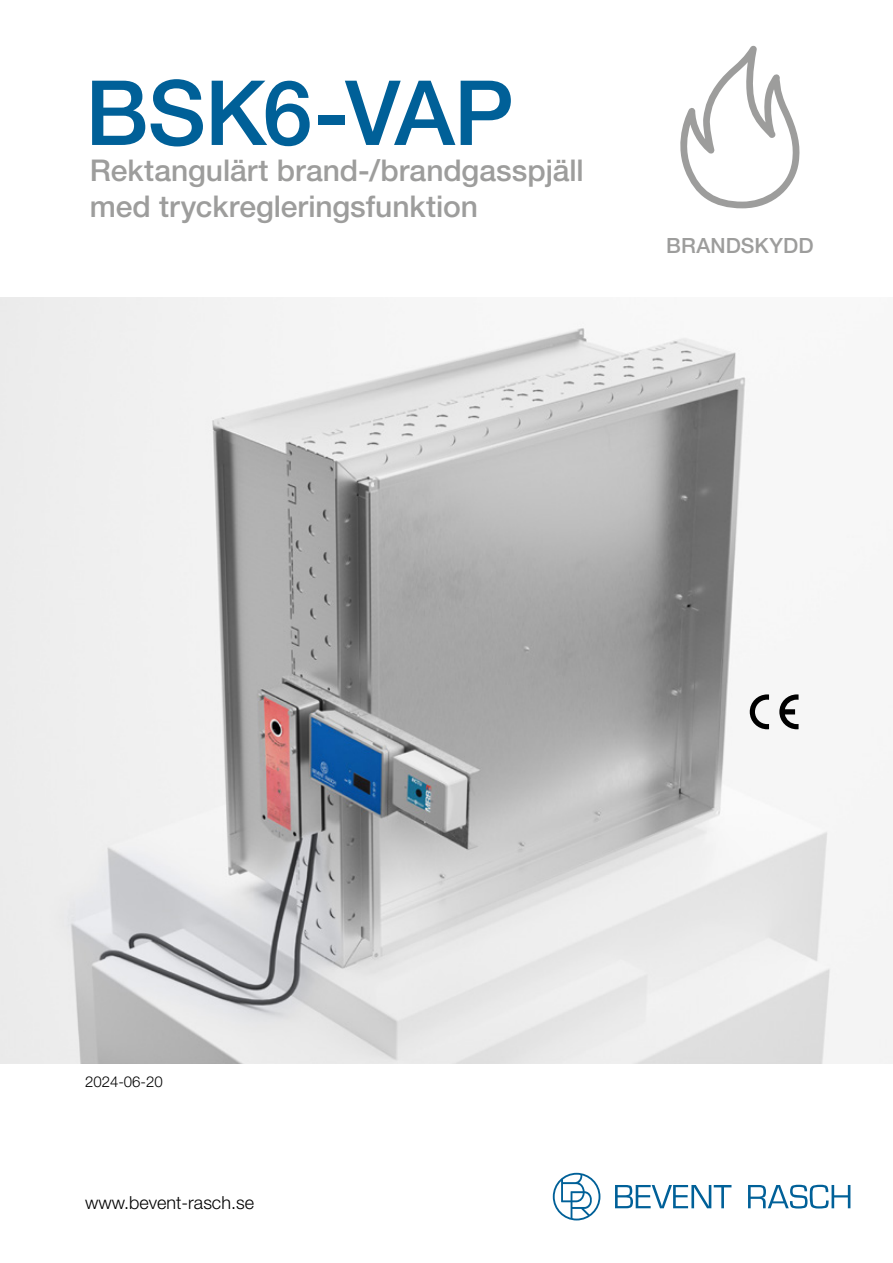
<style>
.page{position:relative;width:893px;height:1263px;background:#fff}
.page>*{position:absolute;margin:0;border:0;box-sizing:border-box;transform-origin:0 0}
.t1{font:500 90px "Helvetica Neue LT Std";letter-spacing:-.015em;color:#006098}
.t2{font:500 30px/36px "Helvetica Neue LT Std";color:#9d9d9c}
.t3{font:500 21px "Helvetica Neue LT Std";color:#9d9d9c}
.t4{font:300 18px "Helvetica Neue LT Std";color:#000}
.t5{font:300 15px "Helvetica Neue LT Std";color:#000}
</style>
<div class="page">
<svg style="left:680px;top:46px;width:119px;height:162px"></svg>
<svg style="left:615px;top:1185px;width:116px;height:23px"></svg>
<svg style="left:748px;top:1185px;width:102px;height:23px"></svg>
<svg style="left:553px;top:1173px;width:47px;height:47px"></svg>
<img style="left:0;top:298px;width:893px;height:765px">
<svg style="left:779px;top:694px;width:19px;height:35px"></svg>
<svg style="left:750px;top:694px;width:19px;height:35px"></svg>
<h1 class="t1" style="left:85px;top:59px;width:430px">BSK6-VAP</h1>
<p class="t2" style="left:90px;top:152px;width:495px">Rektangulärt brand-/brandgasspjäll med tryckregleringsfunktion</p>
<p class="t3" style="left:666px;top:233px;width:149px">BRANDSKYDD</p>
<p class="t5" style="left:85px;top:1072px;width:79px">2024-06-20</p>
<p class="t4" style="left:85px;top:1191px;width:170px">www.bevent-rasch.se</p>
</div>
